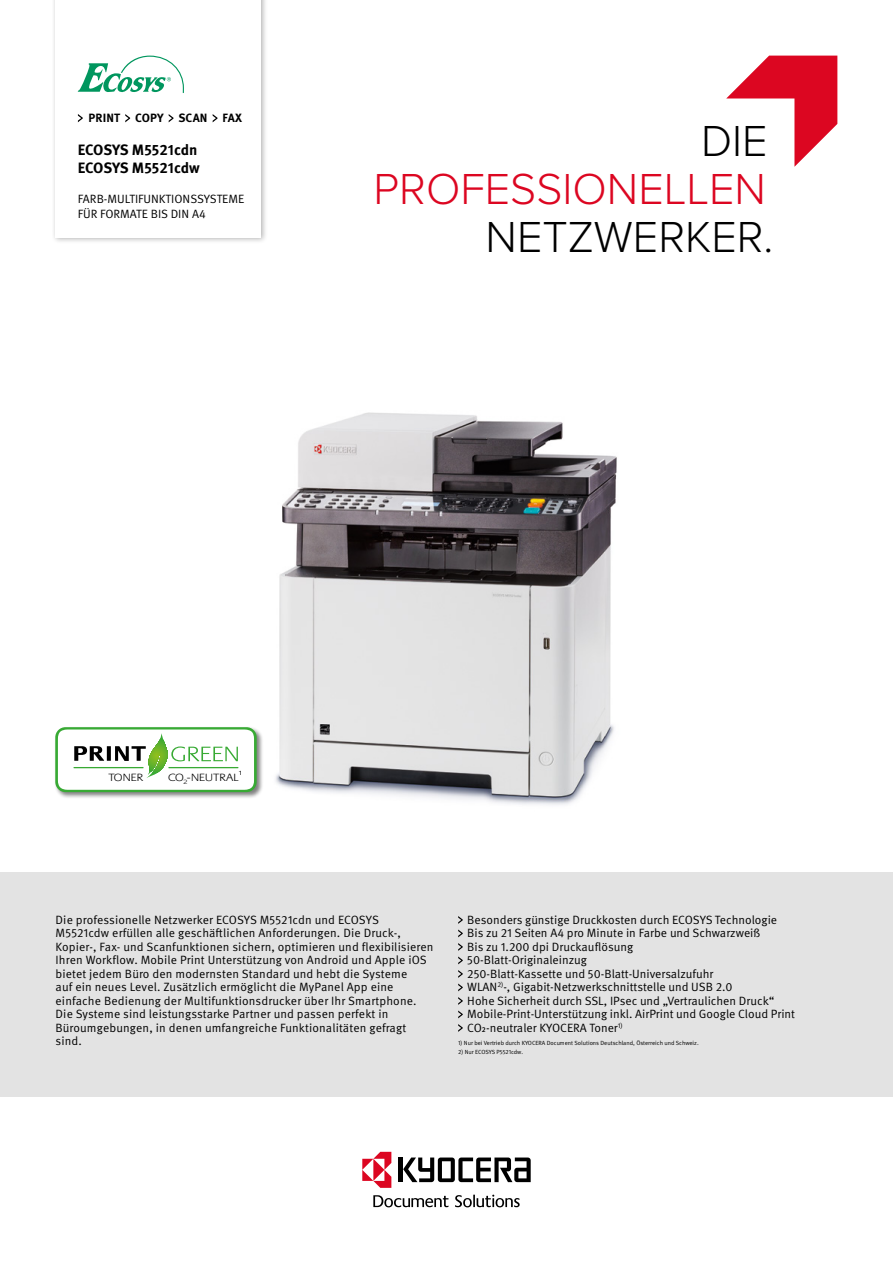
<style>
.page{position:relative;width:893px;height:1263px;background:#fff}
.page>*{position:absolute;margin:0;border:0;box-sizing:border-box;transform-origin:0 0}
.t1{font:300 45px "Proxima Nova";color:#dc0621}
.t2{font:300 45px "Proxima Nova";color:#000}
.t3{font:700 15px/18px "Meta Pro";letter-spacing:-.005em;color:#000}
.t4{font:12px/13.5px "Meta Pro Norm";color:#000}
.t5{font:700 12px "Meta Pro";letter-spacing:.01em;color:#000}
.t6{font:300 10.95px "Praxis EF";color:#000;scale:1.2 1}
.t7{font:6.3px "Meta Pro";color:#000;scale:1.2 1}
.t8{font:6px "Meta Pro Norm";color:#000}
</style>
<div class="page">
<img style="left:275px;top:412px;width:342px;height:393px">
<div style="left:0;top:873px;width:893px;height:224px;background:#e3e3e3"></div>
<div style="left:52px;top:0;width:216px;height:243px;background:#000;opacity:.3"></div>
<div style="left:56px;top:0;width:205px;height:238px;background:#fff"></div>
<hr style="left:399px;top:1157px;width:4px;height:25px;background:#000">
<svg style="left:403px;top:1157px;width:128px;height:25px"></svg>
<svg style="left:362px;top:1152px;width:29px;height:36px"></svg>
<svg style="left:455px;top:1195px;width:65px;height:12px"></svg>
<svg style="left:373px;top:1195px;width:75px;height:12px"></svg>
<svg style="left:78px;top:56px;width:106px;height:37px"></svg>
<svg style="left:726px;top:56px;width:111px;height:111px"></svg>
<svg style="left:458px;top:916px;width:5px;height:21px"></svg>
<svg style="left:458px;top:943px;width:5px;height:21px"></svg>
<svg style="left:458px;top:970px;width:5px;height:21px"></svg>
<svg style="left:458px;top:997px;width:5px;height:21px"></svg>
<svg style="left:458px;top:1024px;width:5px;height:8px"></svg>
<svg style="left:78px;top:114px;width:5px;height:8px"></svg>
<svg style="left:125px;top:114px;width:5px;height:8px"></svg>
<svg style="left:169px;top:114px;width:5px;height:8px"></svg>
<svg style="left:213px;top:114px;width:4px;height:8px"></svg>
<div style="left:54px;top:726px;width:210px;height:73px;background:#000;opacity:.5"></div>
<svg style="left:55px;top:727px;width:202px;height:65px"></svg>
<hr style="left:73px;top:767px;width:71px;height:1px;background:#38aa34">
<hr style="left:168px;top:767px;width:70px;height:1px;background:#38aa34">
<p class="t5" style="left:89px;top:109px;width:33px">PRINT</p>
<p class="t5" style="left:135px;top:109px;width:74px">COPY SCAN</p>
<p class="t5" style="left:223px;top:109px;width:21px">FAX</p>
<p class="t3" style="left:78px;top:140px;width:124px">ECOSYS M5521cdn<br>ECOSYS M5521cdw</p>
<p class="t4" style="left:78px;top:191px;width:168px;line-height:15px">FARB-MULTIFUNKTIONSSYSTEME<br>FÜR FORMATE BIS DIN A4</p>
<h1 class="t2" style="left:701px;top:108px;width:68px">DIE</h1>
<h1 class="t1" style="left:374px;top:156px;width:394px">PROFESSIONELLEN</h1>
<h1 class="t2" style="left:486px;top:204px;width:289px">NETZWERKER.</h1>
<p class="t6" style="left:108px;top:772px;width:31px">TONER</p>
<p class="t7" style="left:239px;top:769px;width:4px">1</p>
<p class="t6" style="left:168px;top:772px;width:60px">CO<sub>2</sub>-NEUTRAL</p>
<p class="t4" style="left:56px;top:912px;width:379px">Die professionelle Netzwerker ECOSYS M5521cdn und ECOSYS M5521cdw erfüllen alle geschäftlichen Anforderungen. Die Druck-, Kopier-, Fax- und Scanfunktionen sichern, optimieren und flexibilisieren Ihren Workflow. Mobile Print Unterstützung von Android und Apple iOS bietet jedem Büro den modernsten Standard und hebt die Systeme<br>auf ein neues Level. Zusätzlich ermöglicht die MyPanel App eine einfache Bedienung der Multifunktionsdrucker über Ihr Smartphone.<br>Die Systeme sind leistungsstarke Partner und passen perfekt in Büroumgebungen, in denen umfangreiche Funktionalitäten gefragt sind.</p>
<p class="t4" style="left:467px;top:912px;width:329px">Besonders günstige Druckkosten durch ECOSYS Technologie Bis zu 21 Seiten A4 pro Minute in Farbe und Schwarzweiß<br>Bis zu 1.200 dpi Druckauflösung<br>50-Blatt-Originaleinzug<br>250-Blatt-Kassette und 50-Blatt-Universalzufuhr<br>WLAN<sup>2)</sup>-, Gigabit-Netzwerkschnittstelle und USB 2.0<br>Hohe Sicherheit durch SSL, IPsec und „Vertraulichen Druck“ Mobile-Print-Unterstützung inkl. AirPrint und Google Cloud Print CO2-neutraler KYOCERA Toner<sup>1)</sup></p>
<p class="t8" style="left:458px;top:1038px;width:242px">1) Nur bei Vertrieb durch KYOCERA Document Solutions Deutschland, Österreich und Schweiz.</p>
<p class="t8" style="left:458px;top:1047px;width:66px">2) Nur ECOSYS P5521cdw.</p>
</div>
